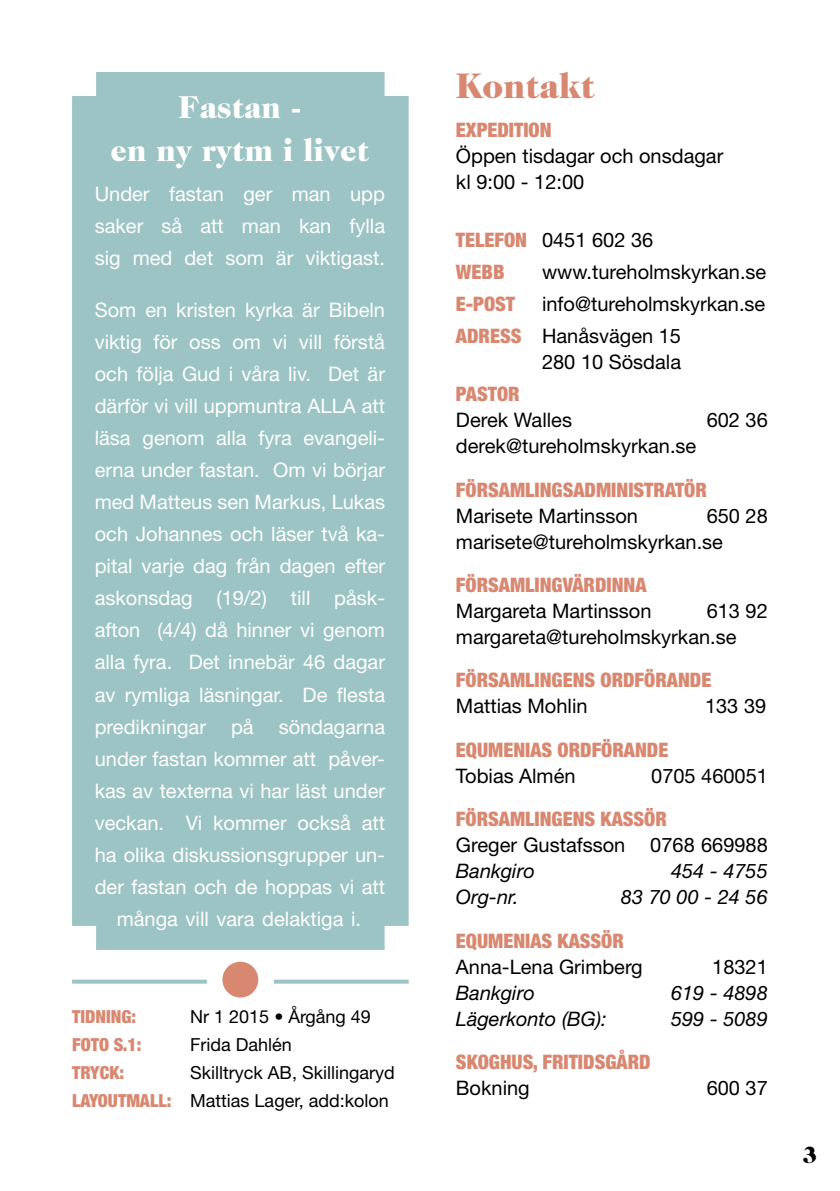
<style>
.page{position:relative;width:840px;height:1191px;background:#fff}
.page>*{position:absolute;margin:0;border:0;box-sizing:border-box;transform-origin:0 0}
.t1{font:900 36px "Caslon 224 Std";color:#d88870}
.t2{font:900 32px/43.2px "Caslon 224 Std";color:#fff;text-align:center}
.t3{font:900 24px "Caslon 224 Std";color:#000}
.t4{font:20px/32px "Helvetica Neue LT Std";color:#fff;text-align:justify}
.t5{font:20px/26px "Helvetica Neue LT Std";color:#000}
.t6{font:900 condensed 20px/32px "Helvetica Neue LT Std";color:#d88870}
.t7{font:italic 20px "Helvetica Neue LT Std";color:#000}
.t8{font:18px/28px "Helvetica Neue LT Std";color:#000}
.t9{font:900 condensed 18px "Helvetica Neue LT Std";color:#d88870}
.s1{font-weight:900;font-stretch:condensed;color:#d88870}
.s2{font-weight:400;font-stretch:normal;color:#000}
</style>
<div class="page">
<svg style="left:72px;top:979px;width:135px;height:4px"></svg>
<svg style="left:274px;top:979px;width:134px;height:4px"></svg>
<div style="left:222px;top:961px;width:36px;height:36px;background:#d88870;border-radius:50%"></div>
<div style="left:72px;top:72px;width:336px;height:878px;background:#9cc4c4"></div>
<h2 class="t2" style="left:111px;top:85px;width:260px">Fastan -<br>en ny rytm i livet</h2>
<p class="t4" style="left:95px;top:178px;width:291px">Under fastan ger man upp saker så att man kan fylla sig med det som är viktigast.</p>
<p class="t4" style="left:95px;top:294px;width:292px;text-align:center">Som en kristen kyrka är Bibeln viktig för oss om vi vill förstå och följa Gud i våra liv. Det är därför vi vill uppmuntra ALLA att läsa genom alla fyra evangeli&shy;erna under fastan. Om vi börjar med Matteus sen Markus, Lukas och Johannes och läser två ka&shy;pital varje dag från dagen efter askonsdag (19/2) till påsk&shy;afton (4/4) då hinner vi genom alla fyra. Det innebär 46 dagar av rymliga läsningar. De flesta predikningar på söndagarna under fastan kommer att påver&shy;kas av texterna vi har läst under veckan. Vi kommer också att ha olika diskussionsgrupper un&shy;der fastan och de hoppas vi att många vill vara delaktiga i.</p>
<p class="t9" style="left:72px;top:1005px;width:66px">TIDNING:</p>
<p class="t8" style="left:190px;top:1002px;width:182px">Nr 1 2015 • Årgång 49</p>
<p class="t9" style="left:72px;top:1033px;width:71px">FOTO S.1:</p>
<p class="t8" style="left:190px;top:1030px;width:103px">Frida Dahlén</p>
<p class="t9" style="left:72px;top:1061px;width:53px">TRYCK:</p>
<p class="t8" style="left:72px;top:1058px;width:324px;text-indent:118px">Skilltryck AB, Skillingaryd<br><span class="s1">LAYOUTMALL:</span> Mattias Lager, add:kolon</p>
<h1 class="t1" style="left:455px;top:65px;width:140px">Kontakt</h1>
<p class="t6" style="left:455px;top:114px;width:97px">EXPEDITION</p>
<p class="t5" style="left:455px;top:143px;width:269px">Öppen tisdagar och onsdagar kl 9:00 - 12:00</p>
<p class="t6" style="left:455px;top:224px;width:199px">TELEFON <span class="s2">0451 602 36<br></span>WEBB</p>
<p class="t5" style="left:541px;top:259px;width:226px">www.tureholmskyrkan.se</p>
<p class="t5" style="left:455px;top:288px;width:311px;line-height:32px;text-indent:86px">info@tureholmskyrkan.se<br><span class="s1">ADRESS</span> Hanåsvägen 15</p>
<p class="t5" style="left:541px;top:349px;width:140px">280 10 Sösdala</p>
<p class="t6" style="left:455px;top:378px;width:65px">PASTOR</p>
<p class="t5" style="left:455px;top:407px;width:117px">Derek Walles</p>
<p class="t5" style="left:706px;top:407px;width:63px">602 36</p>
<p class="t5" style="left:455px;top:433px;width:242px">derek@tureholmskyrkan.se</p>
<p class="t6" style="left:455px;top:473px;width:252px">FÖRSAMLINGSADMINISTRATÖR</p>
<p class="t5" style="left:455px;top:502px;width:183px">Marisete Martinsson</p>
<p class="t6" style="left:455px;top:288px;width:61px">E-POST</p>
<p class="t5" style="left:455px;top:502px;width:313px;text-indent:250px">650 28 marisete@tureholmskyrkan.se</p>
<p class="t6" style="left:455px;top:568px;width:192px">FÖRSAMLINGVÄRDINNA</p>
<p class="t5" style="left:455px;top:597px;width:197px">Margareta Martinsson</p>
<p class="t5" style="left:455px;top:597px;width:313px;text-indent:250px">613 92 margareta@tureholmskyrkan.se</p>
<p class="t6" style="left:455px;top:664px;width:257px">FÖRSAMLINGENS ORDFÖRANDE</p>
<p class="t5" style="left:455px;top:693px;width:133px">Mattias Mohlin</p>
<p class="t5" style="left:704px;top:693px;width:63px">133 39</p>
<p class="t6" style="left:455px;top:733px;width:214px">EQUMENIAS ORDFÖRANDE</p>
<p class="t5" style="left:455px;top:762px;width:121px">Tobias Almén</p>
<p class="t5" style="left:651px;top:762px;width:118px">0705 460051</p>
<p class="t6" style="left:455px;top:802px;width:212px">FÖRSAMLINGENS KASSÖR</p>
<p class="t5" style="left:455px;top:831px;width:313px">Greger Gustafsson 0768 669988</p>
<p class="t7" style="left:455px;top:859px;width:80px">Bankgiro</p>
<p class="t7" style="left:670px;top:859px;width:98px">454 - 4755</p>
<p class="t7" style="left:455px;top:885px;width:64px">Org-nr.</p>
<p class="t7" style="left:620px;top:885px;width:148px">83 70 00 - 24 56</p>
<p class="t6" style="left:455px;top:924px;width:12px">EQUMENIAS</p>
<p class="t6" style="left:557px;top:924px;width:68px">KASSÖR</p>
<p class="t5" style="left:455px;top:953px;width:188px">Anna-Lena Grimberg</p>
<p class="t5" style="left:711px;top:953px;width:57px">18321</p>
<p class="t7" style="left:455px;top:980px;width:80px">Bankgiro</p>
<p class="t7" style="left:670px;top:980px;width:98px">619 - 4898</p>
<p class="t7" style="left:455px;top:1006px;width:152px">Lägerkonto (BG):</p>
<p class="t7" style="left:670px;top:1006px;width:98px">599 - 5089</p>
<p class="t6" style="left:455px;top:1045px;width:196px">SKOGHUS, FRITIDSGÅRD</p>
<p class="t5" style="left:455px;top:1074px;width:75px">Bokning</p>
<p class="t5" style="left:706px;top:1074px;width:63px">600 37</p>
<p class="t3" style="left:801px;top:1141px;width:16px">3</p>
</div>
